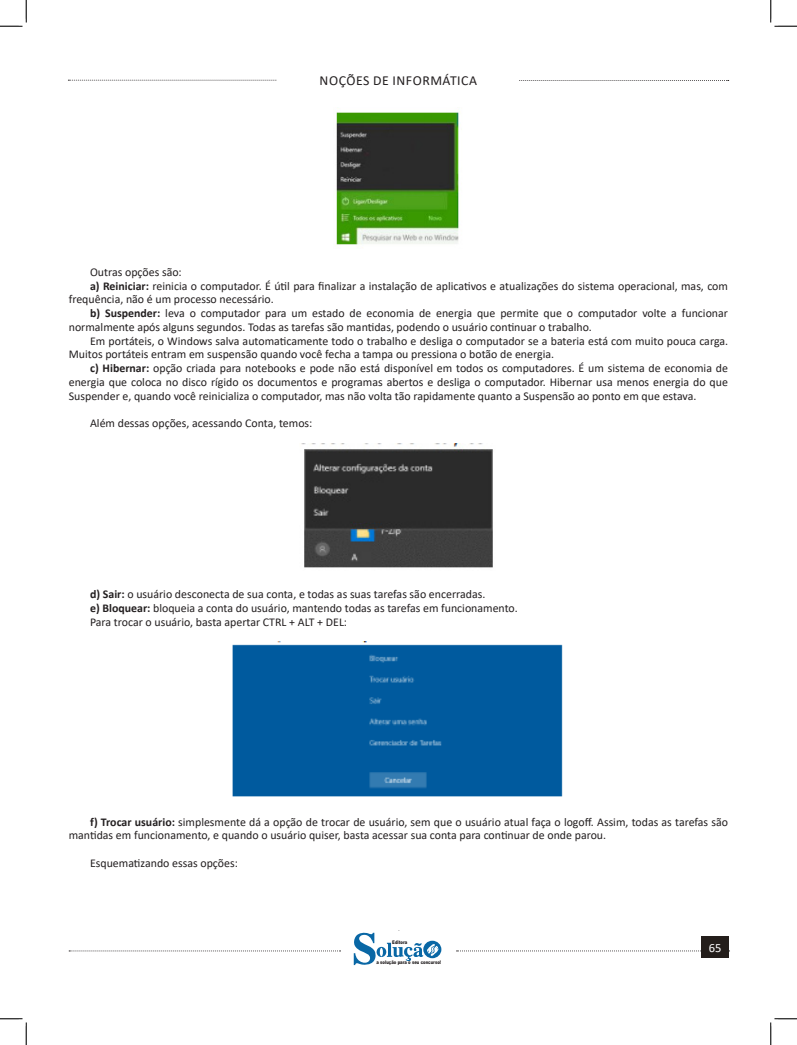
<style>
.page{position:relative;width:797px;height:1045px;background:#fff}
.page>*{position:absolute;margin:0;border:0;box-sizing:border-box;transform-origin:0 0}
.t1{font:13.75px "Calibri";letter-spacing:.04em;color:#231f20}
.t2{font:12.5px "Calibri";color:#fff}
.t3{font:11.88px/13.8px "Calibri";color:#231f20}
.t4{font:900 5px "Arial";color:#231f20;scale:.76 1}
.s1{font-weight:700}
</style>
<div class="page">
<svg style="left:69px;top:950px;width:271px;height:1px"></svg>
<svg style="left:68px;top:80px;width:209px;height:1px"></svg>
<svg style="left:519px;top:80px;width:209px;height:1px"></svg>
<svg style="left:456px;top:950px;width:245px;height:1px"></svg>
<div style="left:701px;top:936px;width:28px;height:22px;background:#241e1b"></div>
<svg style="left:354px;top:930px;width:87px;height:35px"></svg>
<img style="left:336px;top:112px;width:123px;height:133px">
<img style="left:301px;top:443px;width:192px;height:125px">
<img style="left:232px;top:642px;width:331px;height:155px">
<svg style="left:0;top:0;width:27px;height:27px"></svg>
<svg style="left:0;top:1018px;width:27px;height:27px"></svg>
<svg style="left:770px;top:0;width:27px;height:27px"></svg>
<svg style="left:770px;top:1018px;width:27px;height:27px"></svg>
<p class="t1" style="left:319px;top:71px;width:159px">NOÇÕES DE INFORMÁTICA</p>
<p class="t3" style="left:90px;top:265px;width:93px">Outras opções são:</p>
<p class="t3" style="left:69px;top:279px;width:660px;text-indent:21px"><span class="s1">a) Reiniciar:</span> reinicia o computador. É útil para finalizar a instalação de aplicativos e atualizações do sistema operacional, mas, com frequência, não é um processo necessário.</p>
<p class="t3" style="left:69px;top:306px;width:660px;text-indent:21px"><span class="s1">b) Suspender:</span> leva o computador para um estado de economia de energia que permite que o computador volte a funcionar normalmente após alguns segundos. Todas as tarefas são mantidas, podendo o usuário continuar o trabalho.</p>
<p class="t3" style="left:69px;top:334px;width:660px;text-indent:21px">Em portáteis, o Windows salva automaticamente todo o trabalho e desliga o computador se a bateria está com muito pouca carga.<br>Muitos portáteis entram em suspensão quando você fecha a tampa ou pressiona o botão de energia.</p>
<p class="t3" style="left:69px;top:361px;width:660px;text-align:justify;text-indent:21px"><span class="s1">c) Hibernar:</span> opção criada para notebooks e pode não está disponível em todos os computadores. É um sistema de economia de energia que coloca no disco rígido os documentos e programas abertos e desliga o computador. Hibernar usa menos energia do que Suspender e, quando você reinicializa o computador, mas não volta tão rapidamente quanto a Suspensão ao ponto em que estava.</p>
<p class="t3" style="left:90px;top:416px;width:224px">Além dessas opções, acessando Conta, temos:</p>
<p class="t3" style="left:90px;top:587px;width:397px"><span class="s1">d) Sair:</span> o usuário desconecta de sua conta, e todas as suas tarefas são encerradas.</p>
<p class="t3" style="left:90px;top:601px;width:429px"><span class="s1">e) Bloquear:</span> bloqueia a conta do usuário, mantendo todas as tarefas em funcionamento.</p>
<p class="t3" style="left:90px;top:614px;width:258px">Para trocar o usuário, basta apertar CTRL + ALT + DEL:</p>
<p class="t3" style="left:69px;top:814px;width:660px;text-indent:21px"><span class="s1">f) Trocar usuário:</span> simplesmente dá a opção de trocar de usuário, sem que o usuário atual faça o logoff. Assim, todas as tarefas são mantidas em funcionamento, e quando o usuário quiser, basta acessar sua conta para continuar de onde parou.</p>
<p class="t3" style="left:90px;top:855px;width:149px">Esquematizando essas opções:</p>
<p class="t4" style="left:392px;top:939px;width:21px">Editora</p>
<p class="t4" style="left:376px;top:959px;width:86px">a solução para o seu concurso!</p>
<p class="t2" style="left:709px;top:939px;width:14px">65</p>
</div>
